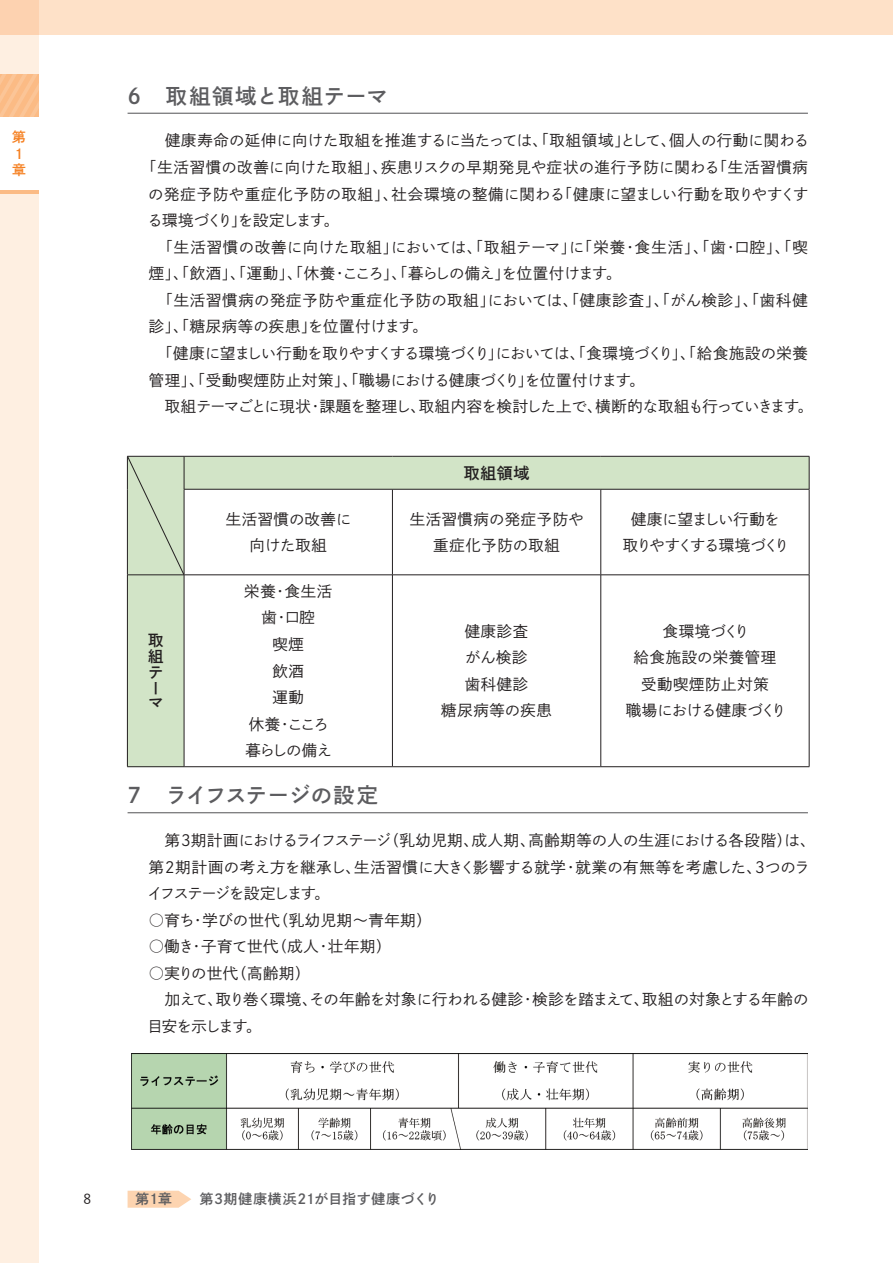
<style>
.page{position:relative;width:893px;height:1263px;background:#fff}
.page>*{position:absolute;margin:0;border:0;box-sizing:border-box;transform-origin:0 0}
.t1{font:21.3px "P Shuei Go Gin Std N B";letter-spacing:.025em;color:#5c5c5f}
.t2{font:15.9px "P Shuei Go Gin Std N B";color:#231f20}
.t3{font:15.45px/26.5px "P Shuei Go Gin Std N L";letter-spacing:.01em;color:#231f20;text-align:center}
.t4{font:15.45px/26.5px "P Shuei Go Gin Std N L";letter-spacing:.04em;color:#231f20;text-align:center}
.t5{font:15.45px "P Shuei Go Gin Std N L";letter-spacing:-.03em;color:#231f20}
.t6{font:15.45px/26.5px "P Shuei Go Gin Std N L";letter-spacing:-.045em;color:#231f20}
.t7{font:15.45px "P Shuei Go Gin Std N L";letter-spacing:.035em;color:#231f20}
.t8{font:15.45px "P Shuei Go Gin Std N L";letter-spacing:.055em;color:#231f20}
.t9{font:15.45px "P Shuei Go Gin Std N L";letter-spacing:-.02em;color:#231f20}
.t10{font:15.45px "P Shuei Go Gin Std N L";letter-spacing:.03em;color:#231f20}
.t11{font:15.45px/26.5px "P Shuei Go Gin Std N L";letter-spacing:-.055em;color:#231f20;text-align:center}
.t12{font:15.45px "P Shuei Go Gin Std N L";letter-spacing:-.08em;color:#231f20}
.t13{font:15.45px/15.9px "P Shuei Go Gin Std N B";color:#231f20;text-align:justify}
.t14{font:13.8px "P Shuei Go Gin Std N B";letter-spacing:.04em;color:#5c5c5f}
.t15{font:13.8px/16.5px "P Shuei Go Gin Std N B";color:#f58021}
.t16{font:500 13.8px "Yu Go Pr 6 N";color:#231f20}
</style>
<div class="page">
<div style="left:0;top:0;width:893px;height:34px;background:#fee1c8"></div>
<svg style="left:128px;top:1191px;width:63px;height:17px"></svg>
<div style="left:0;top:194px;width:38px;height:1069px;background:#feefe1"></div>
<svg style="left:0;top:0;width:38px;height:74px;background:#fde1c9"></svg>
<svg style="left:0;top:74px;width:38px;height:43px;background:#fbbf8c"></svg>
<hr style="left:0;top:190px;width:38px;height:4px;background:#fbbb85">
<hr style="left:128px;top:113px;width:680px;height:1px;background:#5c5c5f">
<hr style="left:128px;top:812px;width:680px;height:1px;background:#5c5c5f">
<svg style="left:185px;top:457px;width:624px;height:118px"></svg>
<div style="left:127px;top:575px;width:57px;height:192px;background:#d2e4c7"></div>
<hr style="left:127px;top:456px;width:1px;height:33px;background:#231f20">
<hr style="left:184px;top:456px;width:208px;height:1px;background:#231f20">
<hr style="left:184px;top:456px;width:1px;height:33px;background:#231f20">
<hr style="left:392px;top:456px;width:209px;height:1px;background:#231f20">
<hr style="left:601px;top:456px;width:208px;height:1px;background:#231f20">
<hr style="left:809px;top:456px;width:1px;height:33px;background:#231f20">
<hr style="left:127px;top:489px;width:1px;height:86px;background:#231f20">
<hr style="left:184px;top:489px;width:208px;height:1px;background:#231f20">
<hr style="left:184px;top:489px;width:1px;height:86px;background:#231f20">
<hr style="left:392px;top:489px;width:209px;height:1px;background:#231f20">
<hr style="left:392px;top:489px;width:1px;height:86px;background:#231f20">
<hr style="left:601px;top:489px;width:208px;height:1px;background:#231f20">
<hr style="left:600px;top:489px;width:1px;height:86px;background:#231f20">
<hr style="left:809px;top:489px;width:1px;height:86px;background:#231f20">
<hr style="left:127px;top:575px;width:57px;height:1px;background:#231f20">
<hr style="left:127px;top:575px;width:1px;height:191px;background:#231f20">
<hr style="left:184px;top:575px;width:208px;height:1px;background:#231f20">
<hr style="left:184px;top:575px;width:1px;height:191px;background:#231f20">
<hr style="left:392px;top:575px;width:209px;height:1px;background:#231f20">
<hr style="left:392px;top:575px;width:1px;height:191px;background:#231f20">
<hr style="left:601px;top:575px;width:208px;height:1px;background:#231f20">
<hr style="left:600px;top:575px;width:1px;height:191px;background:#231f20">
<hr style="left:809px;top:575px;width:1px;height:191px;background:#231f20">
<hr style="left:127px;top:766px;width:57px;height:1px;background:#231f20">
<hr style="left:184px;top:766px;width:208px;height:1px;background:#231f20">
<hr style="left:392px;top:766px;width:209px;height:1px;background:#231f20">
<hr style="left:601px;top:766px;width:208px;height:1px;background:#231f20">
<svg style="left:128px;top:456px;width:56px;height:119px;background:#cbdcc0"></svg>
<img style="left:132px;top:1053px;width:676px;height:97px">
<p class="t15" style="left:12px;top:129px;width:15px">第<br>１章</p>
<h1 class="t1" style="left:128px;top:81px;width:262px">6　取組領域と取組テーマ</h1>
<p class="t3" style="left:149px;top:127px;width:662px">　健康寿命の延伸に向けた取組を推進するに当たっては、「取組領域」として、個人の行動に関わる</p>
<p class="t3" style="left:141px;top:154px;width:668px">「生活習慣の改善に向けた取組」、疾患リスクの早期発見や症状の進行予防に関わる「生活習慣病</p>
<p class="t10" style="left:148px;top:183px;width:661px">の発症予防や重症化予防の取組」、社会環境の整備に関わる「健康に望ましい行動を取りやすくす</p>
<p class="t12" style="left:148px;top:210px;width:193px">る環境づくり」を設定します。</p>
<p class="t7" style="left:149px;top:237px;width:660px">　「生活習慣の改善に向けた取組」においては、「取組テーマ」に「栄養・食生活」、「歯・口腔」、「喫</p>
<p class="t5" style="left:149px;top:263px;width:474px">煙」、「飲酒」、「運動」、「休養・こころ」、「暮らしの備え」を位置付けます。</p>
<p class="t8" style="left:149px;top:290px;width:661px">　「生活習慣病の発症予防や重症化予防の取組」においては、「健康診査」、「がん検診」、「歯科健</p>
<p class="t3" style="left:149px;top:313px;width:281px">診」、「糖尿病等の疾患」を位置付けます。</p>
<p class="t5" style="left:149px;top:343px;width:661px">　「健康に望ましい行動を取りやすくする環境づくり」においては、「食環境づくり」、「給食施設の栄養</p>
<p class="t3" style="left:149px;top:366px;width:497px">管理」、「受動喫煙防止対策」、「職場における健康づくり」を位置付けます。</p>
<p class="t9" style="left:149px;top:396px;width:666px">　取組テーマごとに現状・課題を整理し、取組内容を検討した上で、横断的な取組も行っていきます。</p>
<p class="t2" style="left:464px;top:462px;width:67px">取組領域</p>
<p class="t13" style="left:148px;top:632px;width:17px">取組テー</p>
<p class="t13" style="left:148px;top:694px;width:16px">マ</p>
<p class="t3" style="left:226px;top:505px;width:127px">生活習慣の改善に向けた取組</p>
<p class="t4" style="left:410px;top:505px;width:175px">生活習慣病の発症予防や重症化予防の取組</p>
<p class="t11" style="left:623px;top:505px;width:168px">健康に望ましい行動を取りやすくする環境づくり</p>
<p class="t3" style="left:244px;top:578px;width:89px">栄養・食生活歯・口腔<br>喫煙<br>飲酒<br>運動<br>休養・こころ暮らしの備え</p>
<p class="t4" style="left:441px;top:617px;width:112px">健康診査<br>がん検診<br>歯科健診<br>糖尿病等の疾患</p>
<p class="t4" style="left:626px;top:617px;width:162px">食環境づくり<br>給食施設の栄養管理受動喫煙防止対策<br>職場における健康づくり</p>
<h1 class="t1" style="left:128px;top:780px;width:252px">7　ライフステージの設定</h1>
<p class="t3" style="left:148px;top:827px;width:669px;text-align:left">　第３期計画におけるライフステージ（乳幼児期、成人期、高齢期等の人の生涯における各段階）は、第２期計画の考え方を継承し、生活習慣に大きく影響する就学・就業の有無等を考慮した、３つのライフステージを設定します。</p>
<p class="t4" style="left:149px;top:906px;width:285px">○育ち・学びの世代（乳幼児期～青年期）</p>
<p class="t4" style="left:149px;top:933px;width:244px">○働き・子育て世代（成人・壮年期）</p>
<p class="t6" style="left:147px;top:960px;width:663px">○実りの世代（高齢期）<br>　加えて、取り巻く環境、その年齢を対象に行われる健診・検診を踏まえて、取組の対象とする年齢の目安を示します。</p>
<p class="t16" style="left:83px;top:1186px;width:9px">8</p>
<p class="t14" style="left:136px;top:1190px;width:38px">第1章</p>
<p class="t14" style="left:200px;top:1190px;width:241px">第3期健康横浜21が目指す健康づくり</p>
</div>
